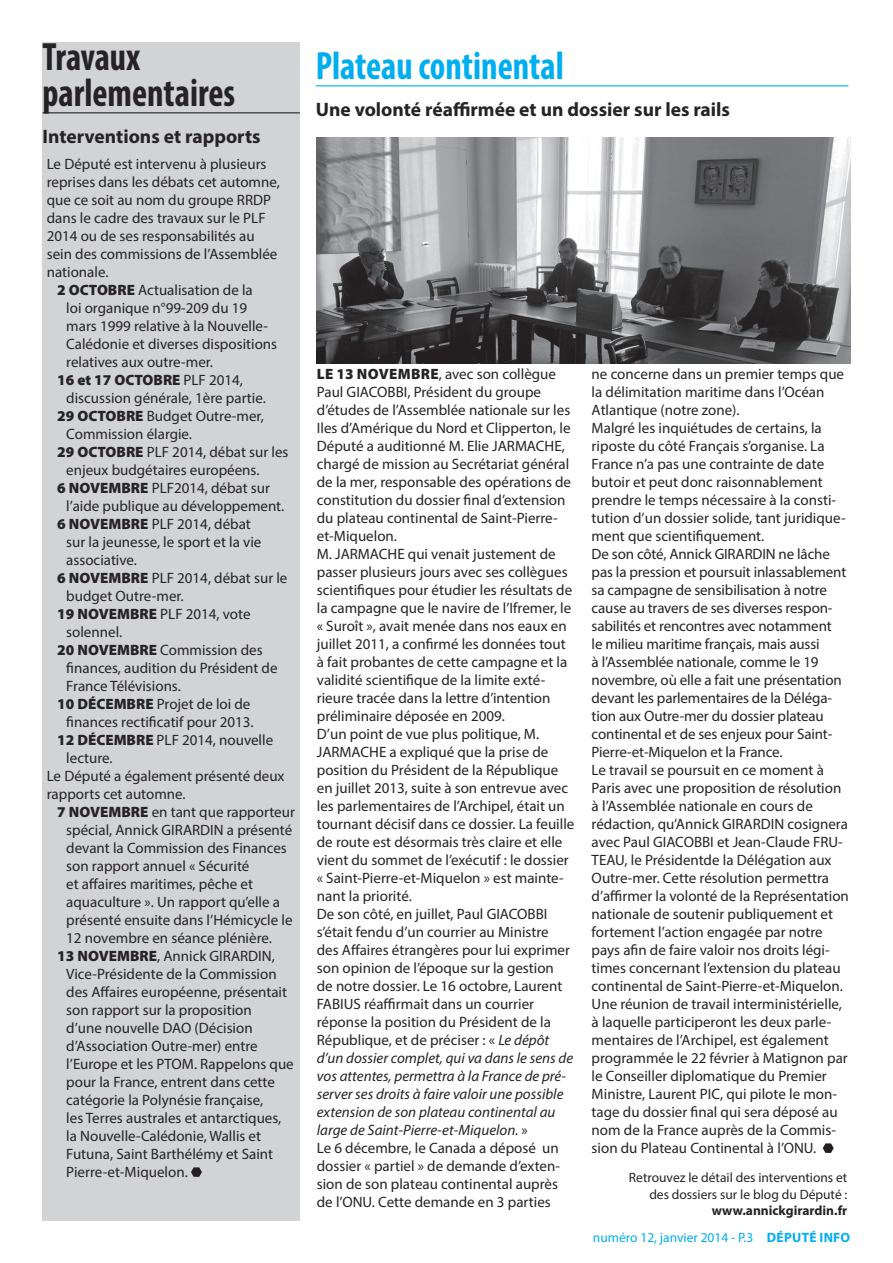
<style>
.page{position:relative;width:893px;height:1263px;background:#fff}
.page>*{position:absolute;margin:0;border:0;box-sizing:border-box;transform-origin:0 0}
.t1{font:700 condensed 39.6px/36px "Myriad Pro";color:#262324;scale:.91 1}
.t2{font:700 condensed 39.6px "Myriad Pro";color:#00aeef;scale:.91 1}
.t3{font:700 19.5px "Myriad Pro";color:#262324}
.t4{font:15px/18px "Myriad Pro";color:#262324}
.t5{font:900 15px "Myriad Pro";color:#262324}
.t6{font:13.5px/16.5px "Myriad Pro";color:#262324;text-align:right}
.t7{font:13.5px "Myriad Pro";color:#00aeef}
.t8{font:700 13.5px "Myriad Pro";color:#262324}
.s1{font-weight:900}
.s2{font-weight:400}
.s3{font-style:italic}
.s4{font-weight:700}
</style>
<div class="page">
<div style="left:43px;top:43px;width:257px;height:1178px;background:#d2d3d5"></div>
<svg style="left:191px;top:1167px;width:11px;height:10px"></svg>
<svg style="left:823px;top:1143px;width:11px;height:10px"></svg>
<hr style="left:43px;top:112px;width:257px;height:1px;background:#262324">
<hr style="left:316px;top:85px;width:532px;height:1px;background:#00aeef">
<img style="left:317px;top:137px;width:533px;height:226px">
<h1 class="t1" style="left:43px;top:38px;width:213px">Travaux parlementaires</h1>
<h2 class="t3" style="left:43px;top:124px;width:220px">Interventions et rapports</h2>
<p class="t4" style="left:47px;top:154px;width:221px">Le Député est intervenu à plusieurs</p>
<p class="t4" style="left:47px;top:172px;width:235px">reprises dans les débats cet automne,</p>
<p class="t4" style="left:47px;top:190px;width:226px">que ce soit au nom du groupe RRDP</p>
<p class="t4" style="left:47px;top:208px;width:220px">dans le cadre des travaux sur le PLF</p>
<p class="t4" style="left:47px;top:226px;width:209px">2014 ou de ses responsabilités au</p>
<p class="t4" style="left:47px;top:244px;width:232px">sein des commissions de l’Assemblée</p>
<p class="t4" style="left:47px;top:262px;width:63px">nationale.</p>
<p class="t4" style="left:57px;top:280px;width:197px"><span class="s1">2 OCTOBRE</span> Actualisation de la</p>
<p class="t4" style="left:66px;top:298px;width:182px">loi organique n°99-209 du 19</p>
<p class="t4" style="left:66px;top:316px;width:203px">mars 1999 relative à la Nouvelle-</p>
<p class="t4" style="left:66px;top:334px;width:212px">Calédonie et diverses dispositions</p>
<p class="t4" style="left:66px;top:352px;width:148px">relatives aux outre-mer.</p>
<p class="t5" style="left:57px;top:370px;width:187px">16 et 17 OCTOBRE <span class="s2">PLF 2014,</span></p>
<p class="t4" style="left:66px;top:388px;width:201px">discussion générale, 1ère partie.</p>
<p class="t4" style="left:57px;top:406px;width:208px"><span class="s1">29 OCTOBRE</span> Budget Outre-mer,</p>
<p class="t4" style="left:66px;top:424px;width:127px">Commission élargie.</p>
<p class="t4" style="left:57px;top:442px;width:233px"><span class="s1">29 OCTOBRE</span> PLF 2014, débat sur les</p>
<p class="t4" style="left:66px;top:460px;width:195px">enjeux budgétaires européens.</p>
<p class="t4" style="left:57px;top:478px;width:214px"><span class="s1">6 NOVEMBRE</span> PLF2014, débat sur</p>
<p class="t4" style="left:66px;top:496px;width:220px">l’aide publique au développement.</p>
<p class="t4" style="left:57px;top:514px;width:195px"><span class="s1">6 NOVEMBRE</span> PLF 2014, débat</p>
<p class="t4" style="left:66px;top:532px;width:197px">sur la jeunesse, le sport et la vie</p>
<p class="t4" style="left:66px;top:550px;width:72px">associative.</p>
<p class="t4" style="left:57px;top:568px;width:232px"><span class="s1">6 NOVEMBRE</span> PLF 2014, débat sur le</p>
<p class="t4" style="left:66px;top:586px;width:119px">budget Outre-mer.</p>
<p class="t4" style="left:57px;top:604px;width:195px"><span class="s1">19 NOVEMBRE</span> PLF 2014, vote</p>
<p class="t4" style="left:66px;top:622px;width:57px">solennel.</p>
<p class="t4" style="left:57px;top:640px;width:207px"><span class="s1">20 NOVEMBRE</span> Commission des</p>
<p class="t4" style="left:66px;top:658px;width:213px">finances, audition du Président de</p>
<p class="t4" style="left:66px;top:676px;width:116px">France Télévisions.</p>
<p class="t4" style="left:57px;top:694px;width:195px"><span class="s1">10 DÉCEMBRE</span> Projet de loi de</p>
<p class="t4" style="left:66px;top:712px;width:189px">finances rectificatif pour 2013.</p>
<p class="t4" style="left:57px;top:730px;width:217px"><span class="s1">12 DÉCEMBRE</span> PLF 2014, nouvelle</p>
<p class="t4" style="left:66px;top:748px;width:48px">lecture.</p>
<p class="t4" style="left:47px;top:766px;width:239px">Le Député a également présenté deux</p>
<p class="t4" style="left:47px;top:784px;width:140px">rapports cet automne.</p>
<p class="t4" style="left:57px;top:802px;width:239px"><span class="s1">7 NOVEMBRE</span> en tant que rapporteur</p>
<p class="t4" style="left:66px;top:820px;width:227px">spécial, Annick GIRARDIN a présenté</p>
<p class="t4" style="left:66px;top:838px;width:222px">devant la Commission des Finances</p>
<p class="t4" style="left:66px;top:856px;width:185px">son rapport annuel « Sécurité</p>
<p class="t4" style="left:66px;top:874px;width:188px">et affaires maritimes, pêche et</p>
<p class="t4" style="left:66px;top:892px;width:215px">aquaculture ». Un rapport qu’elle a</p>
<p class="t4" style="left:66px;top:910px;width:228px">présenté ensuite dans l’Hémicycle le</p>
<p class="t4" style="left:66px;top:928px;width:207px">12 novembre en séance plénière.</p>
<p class="t4" style="left:57px;top:946px;width:219px"><span class="s1">13 NOVEMBRE</span>, Annick GIRARDIN,</p>
<p class="t4" style="left:66px;top:964px;width:212px">Vice-Présidente de la Commission</p>
<p class="t4" style="left:66px;top:982px;width:222px">des Affaires européenne, présentait</p>
<p class="t4" style="left:66px;top:1000px;width:187px">son rapport sur la proposition</p>
<p class="t4" style="left:66px;top:1018px;width:188px">d’une nouvelle DAO (Décision</p>
<p class="t4" style="left:66px;top:1036px;width:193px">d’Association Outre-mer) entre</p>
<p class="t4" style="left:66px;top:1054px;width:229px">l’Europe et les PTOM. Rappelons que</p>
<p class="t4" style="left:66px;top:1072px;width:210px">pour la France, entrent dans cette</p>
<p class="t4" style="left:66px;top:1090px;width:199px">catégorie la Polynésie française,</p>
<p class="t4" style="left:66px;top:1108px;width:217px">les Terres australes et antarctiques,</p>
<p class="t4" style="left:66px;top:1126px;width:196px">la Nouvelle-Calédonie, Wallis et</p>
<p class="t4" style="left:66px;top:1144px;width:208px">Futuna, Saint Barthélémy et Saint</p>
<p class="t4" style="left:66px;top:1162px;width:123px">Pierre-et-Miquelon.</p>
<h1 class="t2" style="left:316px;top:41px;width:274px">Plateau continental</h1>
<h2 class="t3" style="left:316px;top:97px;width:416px">Une volonté réaffirmée et un dossier sur les rails</h2>
<p class="t4" style="left:317px;top:364px;width:259px"><span class="s1">LE 13 NOVEMBRE</span>, avec son collègue Paul GIACOBBI, Président du groupe d’études de l’Assemblée nationale sur les Iles d’Amérique du Nord et Clipperton, le Député a auditionné M. Elie JARMACHE, chargé de mission au Secrétariat général de la mer, responsable des opérations de constitution du dossier final d’extension du plateau continental de Saint-Pierre&shy;et-Miquelon.<br>M. JARMACHE qui venait justement de passer plusieurs jours avec ses collègues scientifiques pour étudier les résultats de la campagne que le navire de l’Ifremer, le « Suroît », avait menée dans nos eaux en juillet 2011, a confirmé les données tout à fait probantes de cette campagne et la validité scientifique de la limite exté&shy;rieure tracée dans la lettre d’intention préliminaire déposée en 2009.<br>D’un point de vue plus politique, M.<br>JARMACHE a expliqué que la prise de position du Président de la République en juillet 2013, suite à son entrevue avec les parlementaires de l’Archipel, était un tournant décisif dans ce dossier. La feuille de route est désormais très claire et elle vient du sommet de l’exécutif : le dossier « Saint-Pierre-et-Miquelon » est mainte&shy;nant la priorité.<br>De son côté, en juillet, Paul GIACOBBI s’était fendu d’un courrier au Ministre des Affaires étrangères pour lui exprimer son opinion de l’époque sur la gestion<br>de notre dossier. Le 16 octobre, Laurent FABIUS réaffirmait dans un courrier réponse la position du Président de la République, et de préciser : « <span class="s3">Le dépôt d’un dossier complet, qui va dans le sens de vos attentes, permettra à la France de pré&shy;server ses droits à faire valoir une possible extension de son plateau continental au large de Saint-Pierre-et-Miquelon.</span> »<br>Le 6 décembre, le Canada a déposé un dossier « partiel » de demande d’exten&shy;sion de son plateau continental auprès de l’ONU. Cette demande en 3 parties</p>
<p class="t4" style="left:592px;top:364px;width:259px">ne concerne dans un premier temps que la délimitation maritime dans l’Océan Atlantique (notre zone).<br>Malgré les inquiétudes de certains, la riposte du côté Français s’organise. La France n’a pas une contrainte de date butoir et peut donc raisonnablement prendre le temps nécessaire à la consti&shy;tution d’un dossier solide, tant juridique&shy;ment que scientifiquement.<br>De son côté, Annick GIRARDIN ne lâche pas la pression et poursuit inlassablement sa campagne de sensibilisation à notre cause au travers de ses diverses respon&shy;sabilités et rencontres avec notamment<br>le milieu maritime français, mais aussi<br>à l’Assemblée nationale, comme le 19 novembre, où elle a fait une présentation devant les parlementaires de la Déléga&shy;tion aux Outre-mer du dossier plateau continental et de ses enjeux pour Saint-Pierre-et-Miquelon et la France.<br>Le travail se poursuit en ce moment à Paris avec une proposition de résolution à l’Assemblée nationale en cours de rédaction, qu’Annick GIRARDIN cosignera avec Paul GIACOBBI et Jean-Claude FRU-TEAU, le Présidentde la Délégation aux Outre-mer. Cette résolution permettra d’affirmer la volonté de la Représentation nationale de soutenir publiquement et fortement l’action engagée par notre pays afin de faire valoir nos droits légi&shy;times concernant l’extension du plateau continental de Saint-Pierre-et-Miquelon.<br>Une réunion de travail interministérielle, à laquelle participeront les deux parle&shy;mentaires de l’Archipel, est également programmée le 22 février à Matignon par le Conseiller diplomatique du Premier Ministre, Laurent PIC, qui pilote le mon&shy;tage du dossier final qui sera déposé au nom de la France auprès de la Commis&shy;sion du Plateau Continental à l’ONU.</p>
<p class="t6" style="left:629px;top:1169px;width:220px">Retrouvez le détail des interventions et des dossiers sur le blog du Député :</p>
<p class="t8" style="left:712px;top:1202px;width:137px">www.annickgirardin.fr</p>
<p class="t7" style="left:593px;top:1229px;width:259px">numéro 12, janvier 2014 - P.3 <span class="s4">DÉPUTÉ INFO</span></p>
</div>
